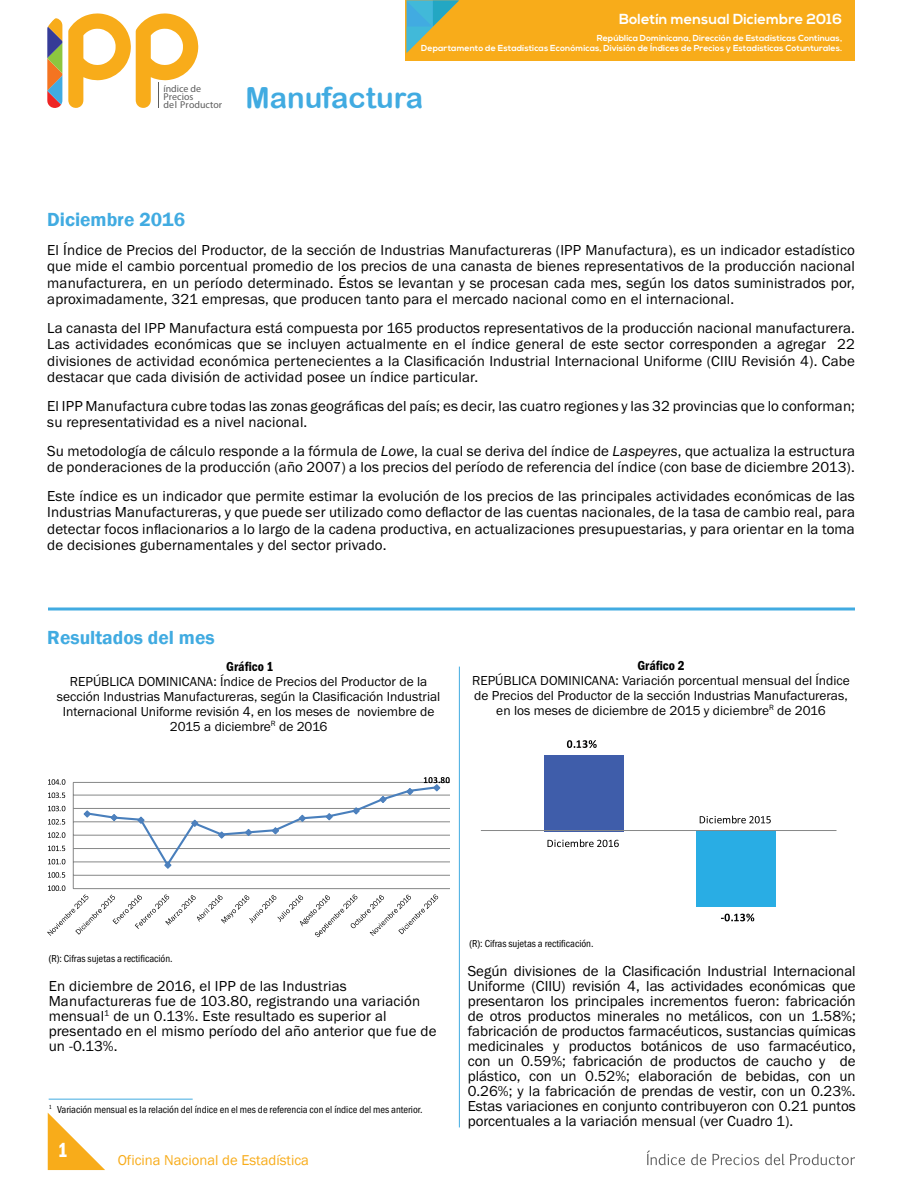
<style>
.page{position:relative;width:918px;height:1188px;background:#fff}
.page>*{position:absolute;margin:0;border:0;box-sizing:border-box;transform-origin:0 0}
.t1{font:29.1px "Arial Rounded MT Bold";color:#41abe1}
.t2{font:21px "ITC Franklin Gothic Std Dm Cp";color:#fff}
.t3{font:600 19.5px "Franklin Gothic";color:#41abe1}
.t4{font:15px/15px "Franklin Got Itc TOT Boo";letter-spacing:.01em;color:#000;text-align:justify}
.t5{font:14.7px "Franklin Gothic";color:#f8ac1a}
.t6{font:700 14.55px "Nexa";letter-spacing:.01em;color:#fff}
.t7{font:13.5px/15px "Franklin Got Itc TOT Boo";color:#000;text-align:center}
.t8{font:13.5px "Franklin Got Itc TOT Dem Con";color:#000}
.t9{font:10.5px "Franklin Got Itc TOT Boo Con";color:#000}
.t10{font:9.9px/8.1px "Myriad Pro";color:#5d5d5d}
.t11{font:700 8.7px/10.5px "Nexa";letter-spacing:.01em;color:#fff;text-align:right}
.s1{font-family:"Franklin Got Itc TOT Boo Ita"}
</style>
<div class="page">
<svg style="left:48px;top:1113px;width:57px;height:57px"></svg>
<svg style="left:647px;top:1150px;width:38px;height:15px"></svg>
<svg style="left:691px;top:1154px;width:15px;height:11px"></svg>
<svg style="left:713px;top:1154px;width:46px;height:11px"></svg>
<svg style="left:765px;top:1154px;width:90px;height:11px"></svg>
<div style="left:406px;top:0;width:449px;height:61px;background:#f8ac1a"></div>
<svg style="left:406px;top:0;width:53px;height:53px"></svg>
<svg style="left:47px;top:18px;width:15px;height:90px"></svg>
<svg style="left:68px;top:13px;width:130px;height:95px"></svg>
<hr style="left:48px;top:608px;width:807px;height:2px;background:#41abe1">
<hr style="left:49px;top:1099px;width:144px;height:1px;background:#41abe1">
<hr style="left:459px;top:667px;width:1px;height:460px;background:#41abe1">
<hr style="left:73px;top:875px;width:377px;height:1px;background:#868787">
<hr style="left:73px;top:862px;width:377px;height:1px;background:#868787">
<hr style="left:73px;top:848px;width:377px;height:1px;background:#868787">
<hr style="left:73px;top:835px;width:377px;height:1px;background:#868787">
<hr style="left:73px;top:821px;width:377px;height:1px;background:#868787">
<hr style="left:73px;top:808px;width:377px;height:1px;background:#868787">
<hr style="left:73px;top:795px;width:377px;height:1px;background:#868787">
<hr style="left:73px;top:782px;width:377px;height:1px;background:#868787">
<hr style="left:73px;top:782px;width:1px;height:107px;background:#868787">
<hr style="left:73px;top:888px;width:377px;height:1px;background:#868787">
<svg style="left:83px;top:777px;width:367px;height:92px"></svg>
<svg style="left:48px;top:872px;width:17px;height:6px"></svg>
<svg style="left:48px;top:859px;width:17px;height:5px"></svg>
<svg style="left:48px;top:846px;width:17px;height:5px"></svg>
<svg style="left:48px;top:832px;width:17px;height:6px"></svg>
<svg style="left:48px;top:819px;width:17px;height:6px"></svg>
<svg style="left:48px;top:806px;width:17px;height:5px"></svg>
<svg style="left:48px;top:793px;width:17px;height:5px"></svg>
<svg style="left:48px;top:779px;width:17px;height:6px"></svg>
<svg style="left:47px;top:885px;width:391px;height:52px"></svg>
<div style="left:544px;top:756px;width:80px;height:76px;background:#3f5daa"></div>
<div style="left:696px;top:831px;width:80px;height:75px;background:#29ade4"></div>
<hr style="left:481px;top:830px;width:356px;height:1px;background:#868787">
<svg style="left:567px;top:740px;width:30px;height:8px"></svg>
<svg style="left:548px;top:839px;width:71px;height:8px"></svg>
<svg style="left:700px;top:816px;width:71px;height:7px"></svg>
<svg style="left:721px;top:914px;width:33px;height:7px"></svg>
<p class="t10" style="left:163px;top:84px;width:60px">índice de<br>Precios<br>del Productor</p>
<p class="t6" style="left:619px;top:11px;width:225px">Boletín mensual Diciembre 2016</p>
<p class="t11" style="left:421px;top:33px;width:423px">República Dominicana, Dirección de Estadísticas Continuas,<br>Departamento de Estadísticas Económicas, División de índices de Precios y Estadísticas Cotunturales.</p>
<h1 class="t1" style="left:245px;top:80px;width:179px">Manufactura</h1>
<h3 class="t3" style="left:47px;top:208px;width:139px">Diciembre 2016</h3>
<p class="t4" style="left:47px;top:242px;width:809px;line-height:16.5px">El Índice de Precios del Productor, de la sección de Industrias Manufactureras (IPP Manufactura), es un indicador estadístico que mide el cambio porcentual promedio de los precios de una canasta de bienes representativos de la producción nacional manufacturera, en un período determinado. Éstos se levantan y se procesan cada mes, según los datos suministrados por, aproximadamente, 321 empresas, que producen tanto para el mercado nacional como en el internacional.</p>
<p class="t4" style="left:47px;top:320px;width:809px;line-height:16.5px">La canasta del IPP Manufactura está compuesta por 165 productos representativos de la producción nacional manufacturera.<br>Las actividades económicas que se incluyen actualmente en el índice general de este sector corresponden a agregar 22 divisiones de actividad económica pertenecientes a la Clasificación Industrial Internacional Uniforme (CIIU Revisión 4). Cabe destacar que cada división de actividad posee un índice particular.</p>
<p class="t4" style="left:47px;top:398px;width:809px;line-height:16.5px">El IPP Manufactura cubre todas las zonas geográficas del país; es decir, las cuatro regiones y las 32 provincias que lo conforman; su representatividad es a nivel nacional.</p>
<p class="t4" style="left:47px;top:443px;width:809px;line-height:16.5px">Su metodología de cálculo responde a la fórmula de <span class="s1">Lowe</span>, la cual se deriva del índice de <span class="s1">Laspeyres</span>, que actualiza la estructura de ponderaciones de la producción (año 2007) a los precios del período de referencia del índice (con base de diciembre 2013).</p>
<p class="t4" style="left:47px;top:488px;width:809px;line-height:16.5px">Este índice es un indicador que permite estimar la evolución de los precios de las principales actividades económicas de las Industrias Manufactureras, y que puede ser utilizado como deflactor de las cuentas nacionales, de la tasa de cambio real, para detectar focos inflacionarios a lo largo de la cadena productiva, en actualizaciones presupuestarias, y para orientar en la toma de decisiones gubernamentales y del sector privado.</p>
<h3 class="t3" style="left:47px;top:625px;width:169px">Resultados del mes</h3>
<p class="t8" style="left:226px;top:658px;width:49px">Gráfico 1</p>
<p class="t7" style="left:57px;top:674px;width:385px">REPÚBLICA DOMINICANA: Índice de Precios del Productor de la sección Industrias Manufactureras, según la Clasificación Industrial Internacional Uniforme revisión 4, en los meses de noviembre de 2015 a diciembre<sup>R</sup> de 2016</p>
<p class="t8" style="left:637px;top:657px;width:49px">Gráfico 2</p>
<p class="t7" style="left:472px;top:673px;width:379px">REPÚBLICA DOMINICANA: Variación porcentual mensual del Índice de Precios del Productor de la sección Industrias Manufactureras, en los meses de diciembre de 2015 y diciembre<sup>R</sup> de 2016</p>
<p class="t9" style="left:49px;top:953px;width:126px">(R): Cifras sujetas a rectificación.</p>
<p class="t4" style="left:49px;top:978px;width:389px;text-align:left">En diciembre de 2016, el IPP de las Industrias Manufactureras fue de 103.80, registrando una variación mensual<sup>1</sup> de un 0.13%. Este resultado es superior al presentado en el mismo período del año anterior que fue de un -0.13%.</p>
<p class="t9" style="left:49px;top:1103px;width:376px"><sup>1</sup> Variación mensual es la relación del índice en el mes de referencia con el índice del mes anterior.</p>
<h2 class="t2" style="left:58px;top:1139px;width:10px">1</h2>
<p class="t5" style="left:118px;top:1151px;width:193px">Oficina Nacional de Estadística</p>
<p class="t9" style="left:470px;top:938px;width:126px">(R): Cifras sujetas a rectificación.</p>
<p class="t4" style="left:468px;top:963px;width:390px">Según divisiones de la Clasificación Industrial Internacional Uniforme (CIIU) revisión 4, las actividades económicas que presentaron los principales incrementos fueron: fabricación de otros productos minerales no metálicos, con un 1.58%; fabricación de productos farmacéuticos, sustancias químicas medicinales y productos botánicos de uso farmacéutico, con un 0.59%; fabricación de productos de caucho y de plástico, con un 0.52%; elaboración de bebidas, con un 0.26%; y la fabricación de prendas de vestir, con un 0.23%.<br>Estas variaciones en conjunto contribuyeron con 0.21 puntos porcentuales a la variación mensual (ver Cuadro 1).</p>
</div>
